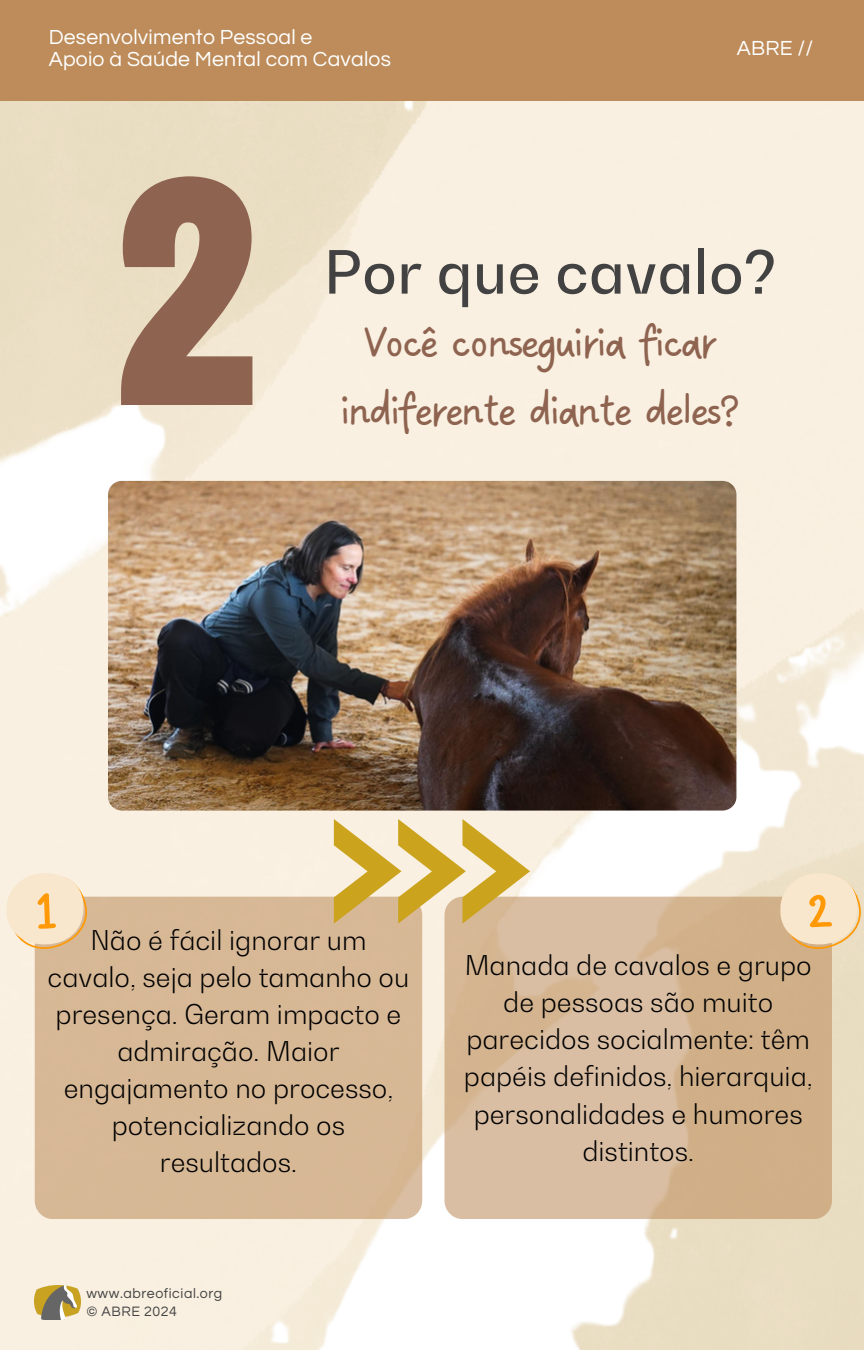
<style>
.page{position:relative;width:864px;height:1350px;background:#fff}
.page>*{position:absolute;margin:0;border:0;box-sizing:border-box;transform-origin:0 0}
.t1{font:500 58.95px "Bw Gradual DEMO";letter-spacing:.01em;color:#424242}
.t2{font:48.6px/67.5px "DO Sans Regular Alt";letter-spacing:-.09em;color:#8e6350;text-align:center}
.t3{font:300 27px/37.1px "Bw Gradual DEMO";color:#000;text-align:center}
.t4{font:21.15px/22.1px "Questrial";letter-spacing:.01em;color:#fff}
.t5{font:14.17px "Questrial";letter-spacing:.04em;color:#424242}
</style>
<div class="page">
<img style="left:0;top:101px;width:864px;height:1249px">
<div style="left:0;top:0;width:864px;height:101px;background:#bd8c5a"></div>
<img style="left:108px;top:481px;width:628px;height:330px;border-radius:14px">
<img style="left:35px;top:1285px;width:45px;height:34px">
<div style="left:35px;top:897px;width:387px;height:322px;background:#d7b895;border-radius:18px"></div>
<svg style="left:444px;top:897px;width:388px;height:322px;background:#d5b796"></svg>
<svg style="left:334px;top:819px;width:196px;height:105px;background:#e1c989"></svg>
<svg style="left:6px;top:871px;width:81px;height:78px;background:#f6debd"></svg>
<svg style="left:780px;top:871px;width:81px;height:78px;background:#f3dbb6"></svg>
<svg style="left:121px;top:176px;width:131px;height:229px;background:#aa8873"></svg>
<h3 class="t4" style="left:49px;top:27px;width:344px">Desenvolvimento Pessoal e<br>Apoio à Saúde Mental com Cavalos</h3>
<h4 class="t4" style="left:737px;top:38px;width:78px">ABRE //</h4>
<h5 class="t1" style="left:324px;top:236px;width:454px">Por que cavalo?</h5>
<h1 class="t2" style="left:339px;top:311px;width:403px">Você conseguiria ficar indiferente diante deles?</h1>
<p class="t3" style="left:48px;top:921px;width:363px">Não é fácil ignorar um cavalo, seja pelo tamanho ou presença. Geram impacto e admiração. Maior engajamento no processo, potencializando os resultados.</p>
<h2 class="t5" style="left:86px;top:1286px;width:137px">www.abreoficial.org</h2>
<p class="t5" style="left:86px;top:1304px;width:92px">© ABRE 2024</p>
<p class="t3" style="left:464px;top:947px;width:350px">Manada de cavalos e grupo de pessoas são muito parecidos socialmente: têm papéis definidos, hierarquia, personalidades e humores distintos.</p>
</div>
